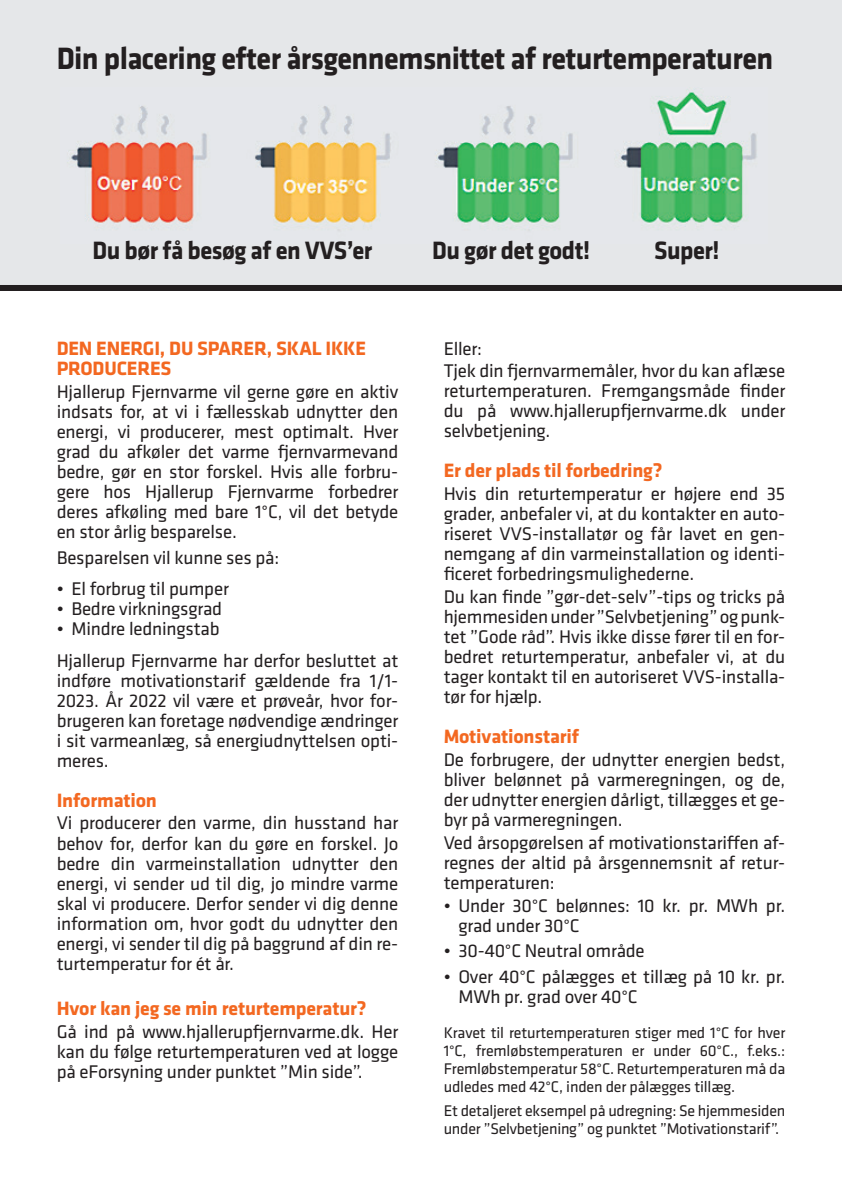
<style>
.page{position:relative;width:842px;height:1191px;background:#fff}
.page>*{position:absolute;margin:0;border:0;box-sizing:border-box;transform-origin:0 0}
.t1{font:700 32px "Klavika";letter-spacing:-.02em;color:#231f20;scale:.95 1}
.t2{font:700 26px "Klavika";letter-spacing:-.02em;color:#231f20;scale:.95 1}
.t3{font:700 20px/20px "Klavika";letter-spacing:-.01em;color:#f36821}
.t4{font:19px/20px "Klavika";letter-spacing:-.01em;color:#231f20;text-align:justify}
.t5{font:16px/18px "Klavika";letter-spacing:-.015em;color:#231f20;text-align:justify}
</style>
<div class="page">
<div style="left:0;top:0;width:842px;height:288px;background:#e5e7e9"></div>
<div style="left:0;top:285px;width:842px;height:6px;background:#231f20"></div>
<img style="left:71px;top:92px;width:686px;height:138px">
<h1 class="t1" style="left:57px;top:41px;width:756px">Din placering efter årsgennemsnittet af returtemperaturen</h1>
<h2 class="t2" style="left:92px;top:236px;width:296px">Du bør få besøg af en VVS’er</h2>
<h2 class="t2" style="left:432px;top:236px;width:168px">Du gør det godt!</h2>
<h2 class="t2" style="left:654px;top:236px;width:70px">Super!</h2>
<p class="t3" style="left:57px;top:339px;width:311px">DEN ENERGI, DU SPARER, SKAL IKKE<br>PRODUCERES</p>
<p class="t4" style="left:57px;top:382px;width:343px">Hjallerup Fjernvarme vil gerne gøre en aktiv indsats for, at vi i fællesskab udnytter den energi, vi producerer, mest optimalt. Hver grad du afkøler det varme fjernvarmevand bedre, gør en stor forskel. Hvis alle forbru&shy;gere hos Hjallerup Fjernvarme forbedrer deres afkøling med bare 1°C, vil det betyde en stor årlig besparelse.</p>
<p class="t4" style="left:57px;top:548px;width:224px">Besparelsen vil kunne ses på:</p>
<p class="t4" style="left:57px;top:579px;width:174px">• El forbrug til pumper</p>
<p class="t4" style="left:57px;top:599px;width:167px">• Bedre virkningsgrad</p>
<p class="t4" style="left:57px;top:613px;width:343px;line-height:31.4px">• Mindre ledningstab<br>Hjallerup Fjernvarme har derfor besluttet at</p>
<p class="t4" style="left:57px;top:670px;width:343px">indføre motivationstarif gældende fra 1/1- 2023. År 2022 vil være et prøveår, hvor for&shy;brugeren kan foretage nødvendige ændringer i sit varmeanlæg, så energiudnyttelsen opti&shy;meres.</p>
<p class="t3" style="left:57px;top:790px;width:102px">Information</p>
<p class="t4" style="left:57px;top:813px;width:343px">Vi producerer den varme, din husstand har behov for, derfor kan du gøre en forskel. Jo bedre din varmeinstallation udnytter den energi, vi sender ud til dig, jo mindre varme skal vi producere. Derfor sender vi dig denne information om, hvor godt du udnytter den energi, vi sender til dig på baggrund af din re&shy;turtemperatur for ét år.</p>
<p class="t3" style="left:57px;top:999px;width:311px">Hvor kan jeg se min returtemperatur?</p>
<p class="t4" style="left:57px;top:1022px;width:343px">Gå ind på www.hjallerupfjernvarme.dk. Her kan du følge returtemperaturen ved at logge på eForsyning under punktet ”Min side”.</p>
<p class="t4" style="left:444px;top:337px;width:343px;line-height:22.8px">Eller:<br>Tjek din fjernvarmemåler, hvor du kan aflæse</p>
<p class="t4" style="left:444px;top:381px;width:343px">returtemperaturen. Fremgangsmåde finder du på www.hjallerupfjernvarme.dk under selvbetjening.</p>
<p class="t3" style="left:444px;top:461px;width:220px">Er der plads til forbedring?</p>
<p class="t4" style="left:444px;top:484px;width:343px">Hvis din returtemperatur er højere end 35 grader, anbefaler vi, at du kontakter en auto&shy;riseret VVS-installatør og får lavet en gen&shy;nemgang af din varmeinstallation og identi&shy;ficeret forbedringsmulighederne.</p>
<p class="t4" style="left:444px;top:587px;width:343px">Du kan finde ”gør-det-selv”-tips og tricks på hjemmesiden under ”Selvbetjening” og punk&shy;tet ”Gode råd”. Hvis ikke disse fører til en for&shy;bedret returtemperatur, anbefaler vi, at du tager kontakt til en autoriseret VVS-installa&shy;tør for hjælp.</p>
<p class="t3" style="left:444px;top:727px;width:137px">Motivationstarif</p>
<p class="t4" style="left:444px;top:750px;width:343px">De forbrugere, der udnytter energien bedst, bliver belønnet på varmeregningen, og de, der udnytter energien dårligt, tillægges et ge&shy;byr på varmeregningen.</p>
<p class="t4" style="left:444px;top:833px;width:343px">Ved årsopgørelsen af motivationstariffen af&shy;regnes der altid på årsgennemsnit af retur&shy;temperaturen:</p>
<p class="t4" style="left:458px;top:896px;width:328px;text-indent:-15px">• Under 30°C belønnes: 10 kr. pr. MWh pr. grad under 30°C</p>
<p class="t4" style="left:444px;top:941px;width:203px">• 30-40°C Neutral område</p>
<p class="t4" style="left:458px;top:967px;width:328px;text-indent:-15px">• Over 40°C pålægges et tillæg på 10 kr. pr.<br>MWh pr. grad over 40°C</p>
<p class="t5" style="left:444px;top:1024px;width:343px">Kravet til returtemperaturen stiger med 1°C for hver 1°C, fremløbstemperaturen er under 60°C., f.eks.:<br>Fremløbstemperatur 58°C. Returtemperaturen må da udledes med 42°C, inden der pålægges tillæg.</p>
<p class="t5" style="left:444px;top:1101px;width:343px">Et detaljeret eksempel på udregning: Se hjemmesiden under ”Selvbetjening” og punktet ”Motivationstarif”.</p>
</div>
